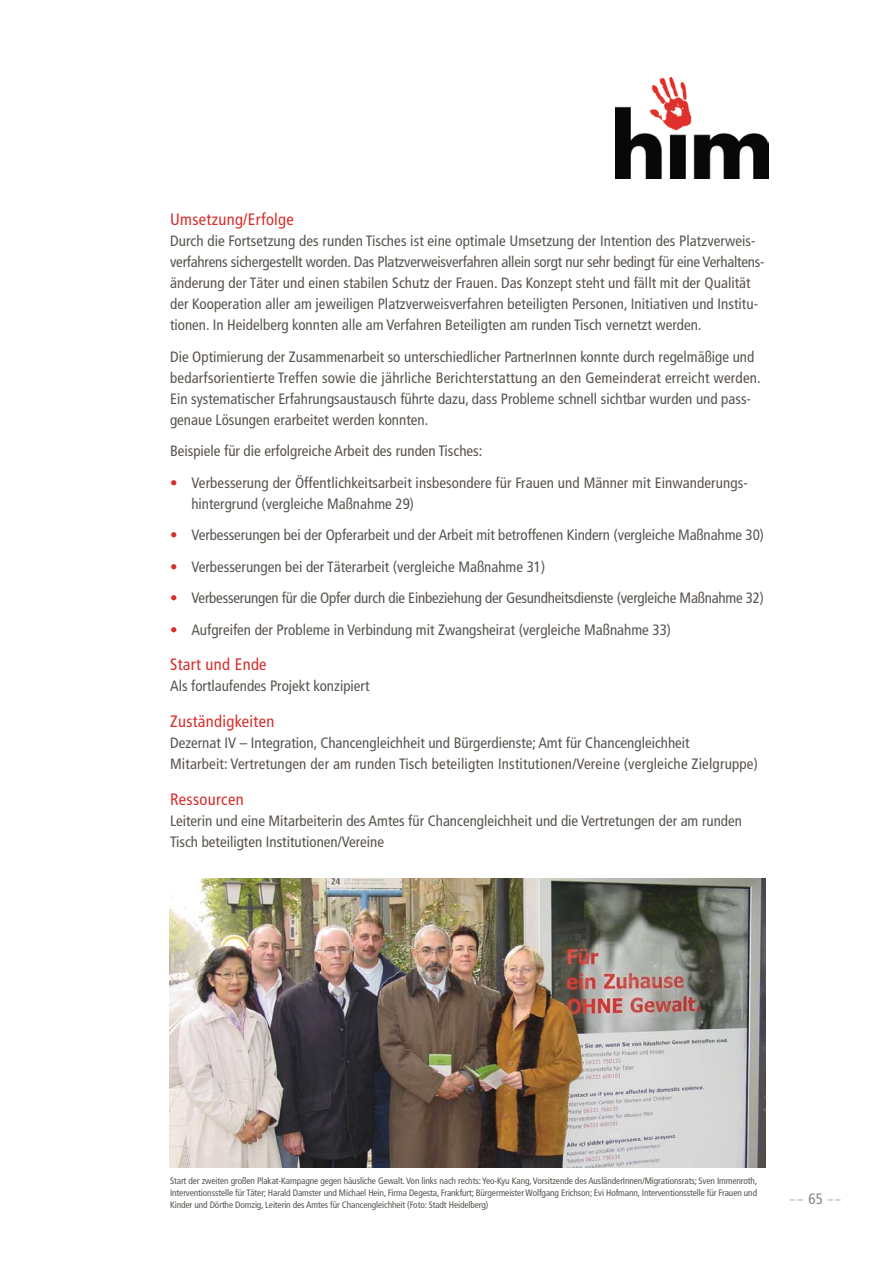
<style>
.page{position:relative;width:893px;height:1263px;background:#fff}
.page>*{position:absolute;margin:0;border:0;box-sizing:border-box;transform-origin:0 0}
.Zwischenhead_2_rot{font:condensed 16.5px "Frutiger";letter-spacing:.02em;color:#d62e2c}
.Copy{font:condensed 15px/21px "Frutiger";color:#59544f}
.Copy_bullet_mit_Abst{font:condensed 15px/21px "Frutiger";color:#59544f}
.t1{font:15px "Corporate A";color:#898684}
.Copy-2{font:condensed 9.3px/12px "Frutiger";letter-spacing:-.01em;color:#59544f;text-align:justify}
.s1{color:#d62e2c}
.s2{font-family:"Frutiger";font-stretch:condensed}
</style>
<div class="page">
<img style="left:615px;top:78px;width:153px;height:100px">
<img style="left:170px;top:878px;width:595px;height:289px">
<p class="Zwischenhead_2_rot" style="left:170px;top:210px;width:125px">Umsetzung/Erfolge</p>
<p class="Copy" style="left:170px;top:230px;width:595px">Durch die Fortsetzung des runden Tisches ist eine optimale Umsetzung der Intention des Platzverweis&shy;verfahrens sichergestellt worden. Das Platzverweisverfahren allein sorgt nur sehr bedingt für eine Verhaltens&shy;änderung der Täter und einen stabilen Schutz der Frauen. Das Konzept steht und fällt mit der Qualität der Kooperation aller am jeweiligen Platzverweisverfahren beteiligten Personen, Initiativen und Institu&shy;tionen. In Heidelberg konnten alle am Verfahren Beteiligten am runden Tisch vernetzt werden.</p>
<p class="Copy" style="left:170px;top:346px;width:592px">Die Optimierung der Zusammenarbeit so unterschiedlicher PartnerInnen konnte durch regelmäßige und bedarfsorientierte Treffen sowie die jährliche Berichterstattung an den Gemeinderat erreicht werden.<br>Ein systematischer Erfahrungsaustausch führte dazu, dass Probleme schnell sichtbar wurden und pass&shy;genaue Lösungen erarbeitet werden konnten.</p>
<p class="Copy" style="left:170px;top:440px;width:314px">Beispiele für die erfolgreiche Arbeit des runden Tisches:</p>
<p class="Copy_bullet_mit_Abst" style="left:191px;top:472px;width:558px;text-indent:-21px"><span class="s1">•</span> Verbesserung der Öffentlichkeitsarbeit insbesondere für Frauen und Männer mit Einwanderungs&shy;hintergrund (vergleiche Maßnahme 29)</p>
<p class="Copy_bullet_mit_Abst" style="left:170px;top:524px;width:595px"><span class="s1">•</span> Verbesserungen bei der Opferarbeit und der Arbeit mit betroffenen Kindern (vergleiche Maßnahme 30)</p>
<p class="Copy_bullet_mit_Abst" style="left:170px;top:556px;width:377px"><span class="s1">•</span> Verbesserungen bei der Täterarbeit (vergleiche Maßnahme 31)</p>
<p class="Copy_bullet_mit_Abst" style="left:170px;top:587px;width:595px"><span class="s1">•</span> Verbesserungen für die Opfer durch die Einbeziehung der Gesundheitsdienste (vergleiche Maßnahme 32)</p>
<p class="Copy_bullet_mit_Abst" style="left:170px;top:619px;width:503px"><span class="s1">•</span> Aufgreifen der Probleme in Verbindung mit Zwangsheirat (vergleiche Maßnahme 33)</p>
<p class="Zwischenhead_2_rot" style="left:170px;top:655px;width:98px">Start und Ende</p>
<p class="Copy" style="left:170px;top:676px;width:201px">Als fortlaufendes Projekt konzipiert</p>
<p class="Zwischenhead_2_rot" style="left:170px;top:712px;width:106px">Zuständigkeiten</p>
<p class="Copy" style="left:170px;top:732px;width:589px">Dezernat IV – Integration, Chancengleichheit und Bürgerdienste; Amt für Chancengleichheit<br>Mitarbeit: Vertretungen der am runden Tisch beteiligten Institutionen/Vereine (vergleiche Zielgruppe)</p>
<p class="Zwischenhead_2_rot" style="left:170px;top:789px;width:75px">Ressourcen</p>
<p class="Copy" style="left:170px;top:810px;width:573px">Leiterin und eine Mitarbeiterin des Amtes für Chancengleichheit und die Vertretungen der am runden<br>Tisch beteiligten Institutionen/Vereine</p>
<p class="Copy-2" style="left:170px;top:1175px;width:589px">Start der zweiten großen Plakat-Kampagne gegen häusliche Gewalt. Von links nach rechts: Yeo-Kyu Kang, Vorsitzende des AusländerInnen/Migrationsrats; Sven Immenroth, Interventionsstelle für Täter; Harald Damster und Michael Hein, Firma Degesta, Frankfurt; Bürgermeister Wolfgang Erichson; Evi Hofmann, Interventionsstelle für Frauen und Kinder und Dörthe Domzig, Leiterin des Amtes für Chancengleichheit (Foto: Stadt Heidelberg)</p>
<p class="t1" style="left:789px;top:1191px;width:55px">–– <span class="s2">65</span> ––</p>
</div>
